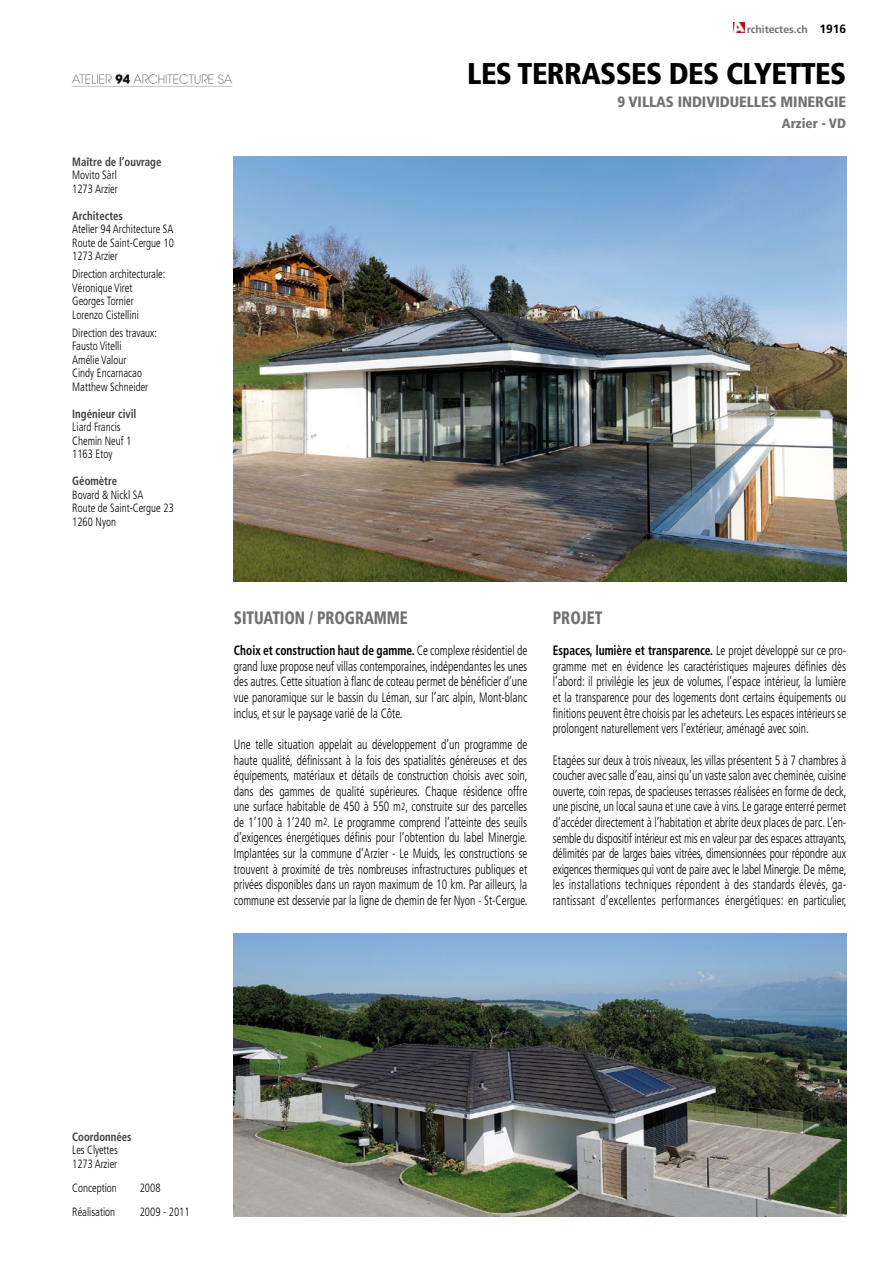
<style>
.page{position:relative;width:893px;height:1263px;background:#fff}
.page>*{position:absolute;margin:0;border:0;box-sizing:border-box;transform-origin:0 0}
.t1{font:900 condensed 30px "Frutiger";letter-spacing:-.02em;color:#000}
.t2{font:900 condensed 18px "Frutiger";letter-spacing:-.005em;color:#707172;scale:.85 1}
.t3{font:900 condensed 15px "Frutiger";letter-spacing:-.005em;color:#707172}
.t4{font:300 condensed 13.5px/15.6px "Frutiger";color:#000;text-align:justify;scale:.85 1}
.t5{font:900 condensed 13.5px "Frutiger";color:#707172}
.t6{font:300 condensed 12px/13.5px "Frutiger";color:#000;scale:.9 1}
.t7{font:700 condensed 12px "Frutiger";color:#3e3d40;scale:.9 1}
.t8{font:700 10.5px "Frutiger";color:#707172}
.s1{font-size:12px;color:#000}
.s2{font-weight:700}
.s3{font-size:10.5px}
</style>
<div class="page">
<img style="left:71px;top:74px;width:162px;height:13px">
<img style="left:234px;top:157px;width:612px;height:425px">
<img style="left:234px;top:934px;width:612px;height:282px">
<svg style="left:734px;top:23px;width:11px;height:10px"></svg>
<p class="t7" style="left:72px;top:154px;width:101px">Maître de l’ouvrage</p>
<p class="t6" style="left:72px;top:168px;width:52px">Movito Sàrl<br>1273 Arzier</p>
<p class="t7" style="left:72px;top:208px;width:58px">Architectes</p>
<p class="t6" style="left:72px;top:222px;width:114px;text-align:justify">Atelier 94 Architecture SA Route de Saint-Cergue 10<br>1273 Arzier</p>
<p class="t6" style="left:72px;top:267px;width:105px">Direction architecturale:<br>Véronique Viret<br>Georges Tornier<br>Lorenzo Cistellini</p>
<p class="t6" style="left:72px;top:326px;width:96px">Direction des travaux:<br>Fausto Vitelli<br>Amélie Valour<br>Cindy Encarnacao<br>Matthew Schneider</p>
<p class="t7" style="left:72px;top:406px;width:73px">Ingénieur civil</p>
<p class="t6" style="left:72px;top:420px;width:67px">Liard Francis<br>Chemin Neuf 1<br>1163 Etoy</p>
<p class="t7" style="left:72px;top:474px;width:51px">Géomètre</p>
<p class="t6" style="left:72px;top:488px;width:114px">Bovard &amp; Nickl SA<br>Route de Saint-Cergue 23<br>1260 Nyon</p>
<p class="t8" style="left:747px;top:23px;width:101px">rchitectes.ch <span class="s1">1916</span></p>
<h1 class="t1" style="left:467px;top:56px;width:380px">LES TERRASSES DES CLYETTES</h1>
<p class="t3" style="left:617px;top:92px;width:230px">9 VILLAS INDIVIDUELLES MINERGIE</p>
<p class="t5" style="left:782px;top:115px;width:66px">Arzier - VD</p>
<h2 class="t2" style="left:234px;top:607px;width:206px">SITUATION / PROGRAMME</h2>
<p class="t4" style="left:234px;top:643px;width:347px"><span class="s2">Choix et construction haut de gamme.</span> Ce complexe résidentiel de grand luxe propose neuf villas contemporaines, indépendantes les unes des autres. Cette situation à flanc de coteau permet de bénéficier d’une vue panoramique sur le bassin du Léman, sur l’arc alpin, Mont-blanc inclus, et sur le paysage varié de la Côte.</p>
<p class="t4" style="left:234px;top:737px;width:347px">Une telle situation appelait au développement d’un programme de haute qualité, définissant à la fois des spatialités généreuses et des équipements, matériaux et détails de construction choisis avec soin, dans des gammes de qualité supérieures. Chaque résidence offre une surface habitable de 450 à 550 m<span class="s3">2</span>, construite sur des parcelles de 1’100 à 1’240 m<span class="s3">2</span>. Le programme comprend l’atteinte des seuils d’exigences énergétiques définis pour l’obtention du label Minergie.<br>Implantées sur la commune d’Arzier - Le Muids, les constructions se trouvent à proximité de très nombreuses infrastructures publiques et privées disponibles dans un rayon maximum de 10 km. Par ailleurs, la commune est desservie par la ligne de chemin de fer Nyon - St-Cergue.</p>
<h2 class="t2" style="left:553px;top:607px;width:60px">PROJET</h2>
<p class="t4" style="left:553px;top:643px;width:347px"><span class="s2">Espaces, lumière et transparence.</span> Le projet développé sur ce pro&shy;gramme met en évidence les caractéristiques majeures définies dès l’abord: il privilégie les jeux de volumes, l’espace intérieur, la lumière et la transparence pour des logements dont certains équipements ou finitions peuvent être choisis par les acheteurs. Les espaces intérieurs se prolongent naturellement vers l’extérieur, aménagé avec soin.</p>
<p class="t4" style="left:553px;top:752px;width:347px">Etagées sur deux à trois niveaux, les villas présentent 5 à 7 chambres à coucher avec salle d’eau, ainsi qu’un vaste salon avec cheminée, cuisine ouverte, coin repas, de spacieuses terrasses réalisées en forme de deck, une piscine, un local sauna et une cave à vins. Le garage enterré permet d’accéder directement à l’habitation et abrite deux places de parc. L’en&shy;semble du dispositif intérieur est mis en valeur par des espaces attrayants, délimités par de larges baies vitrées, dimensionnées pour répondre aux exigences thermiques qui vont de paire avec le label Minergie. De même, les installations techniques répondent à des standards élevés, ga&shy;rantissant d’excellentes performances énergétiques: en particulier,</p>
<p class="t7" style="left:72px;top:1129px;width:67px">Coordonnées</p>
<p class="t6" style="left:72px;top:1143px;width:52px">Les Clyettes<br>1273 Arzier</p>
<p class="t6" style="left:72px;top:1181px;width:51px">Conception</p>
<p class="t6" style="left:140px;top:1181px;width:25px">2008</p>
<p class="t6" style="left:72px;top:1205px;width:49px">Réalisation</p>
<p class="t6" style="left:140px;top:1205px;width:57px">2009 - 2011</p>
</div>
